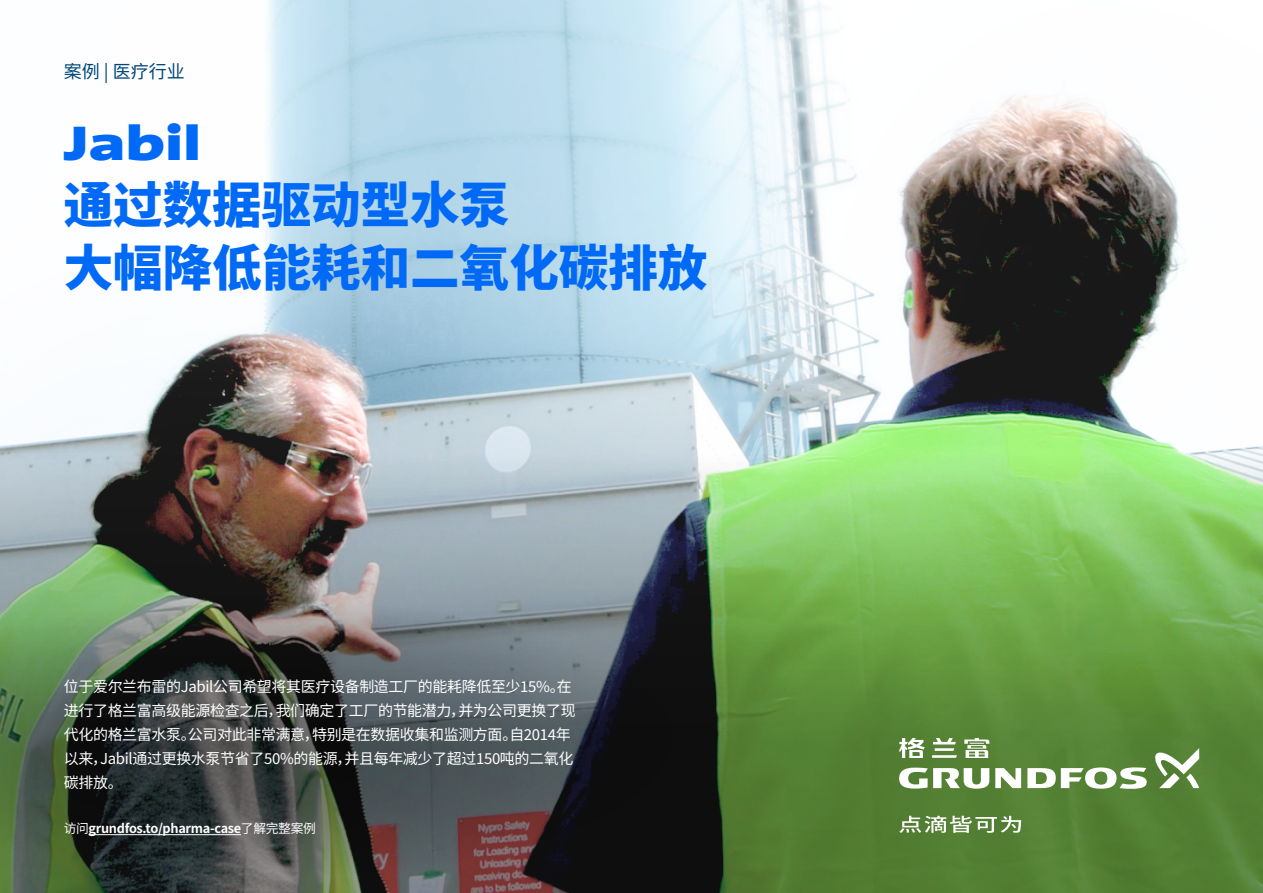
<style>
.page{position:relative;width:1263px;height:893px;background:#fff}
.page>*{position:absolute;margin:0;border:0;box-sizing:border-box;transform-origin:0 0}
.t1{font:900 49.5px "Noto Sans SC";color:#006af7}
.t2{font:900 49.5px "Grundfos The Sans Extd";color:#006af7}
.t3{font:18px "Noto Sans SC";color:#004577}
.Quote_Blue{font:15px/24px "Noto Sans SC";letter-spacing:-.025em;color:#fff}
.Quote_Blue-2{font:700 12.75px "Noto Sans SC";letter-spacing:-.025em;color:#fff}
.s1{font-weight:400}
</style>
<div class="page">
<img style="left:152px;top:0;width:1034px;height:401px">
<img style="left:0;top:401px;width:1263px;height:492px">
<img style="left:0;top:598px;width:676px;height:280px">
<hr style="left:89px;top:834px;width:152px;height:1px;background:#fff">
<svg style="left:995px;top:768px;width:26px;height:20px"></svg>
<svg style="left:899px;top:768px;width:90px;height:21px"></svg>
<svg style="left:1027px;top:767px;width:120px;height:22px"></svg>
<svg style="left:1154px;top:748px;width:45px;height:40px"></svg>
<svg style="left:964px;top:738px;width:25px;height:20px"></svg>
<svg style="left:932px;top:738px;width:25px;height:20px"></svg>
<svg style="left:899px;top:738px;width:25px;height:20px"></svg>
<svg style="left:899px;top:816px;width:122px;height:17px"></svg>
<p class="t3" style="left:64px;top:61px;width:122px">案例 | 医疗行业</p>
<p class="t2" style="left:64px;top:112px;width:139px">Jabil</p>
<p class="t1" style="left:64px;top:177px;width:447px">通过数据驱动型水泵</p>
<p class="t1" style="left:64px;top:240px;width:645px">大幅降低能耗和二氧化碳排放</p>
<p class="Quote_Blue" style="left:64px;top:675px;width:513px">位于爱尔兰布雷的Jabil公司希望将其医疗设备制造工厂的能耗降低至少15%。在进行了格兰富高级能源检查之后，我们确定了工厂的节能潜力，并为公司更换了现代化的格兰富水泵。公司对此非常满意，特别是在数据收集和监测方面。自2014年以来，Jabil通过更换水泵节省了50%的能源，并且每年减少了超过150吨的二氧化碳排放。</p>
<p class="Quote_Blue-2" style="left:64px;top:821px;width:254px"><span class="s1">访问</span>grundfos.to/pharma-case<span class="s1">了解完整案例</span></p>
</div>
